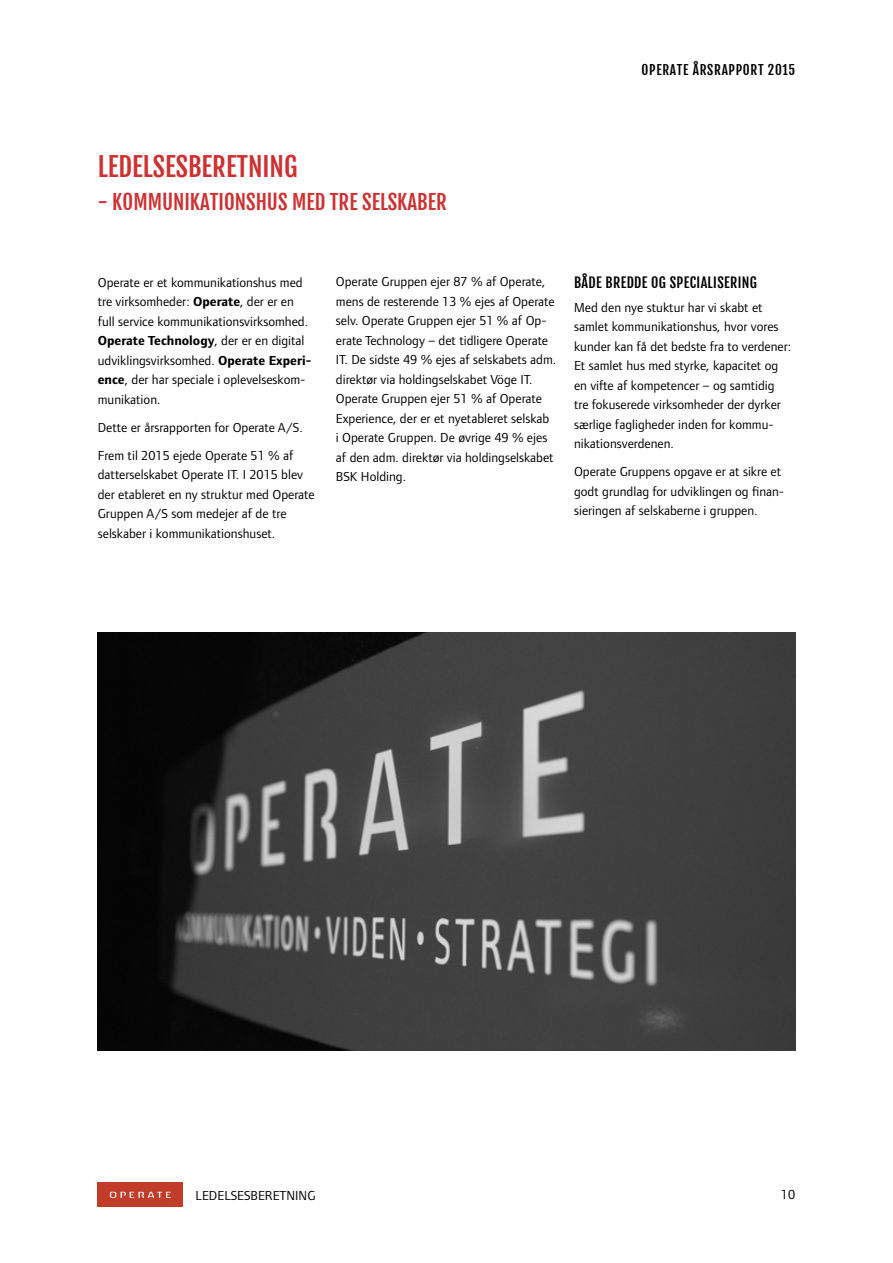
<style>
.page{position:relative;width:893px;height:1263px;background:#fff}
.page>*{position:absolute;margin:0;border:0;box-sizing:border-box;transform-origin:0 0}
.t1{font:27px "Fjalla One";color:#ce3131}
.t2{font:21px "Fjalla One";color:#ce3131}
.t3{font:14.25px "Fjalla One";letter-spacing:.025em;color:#000}
.t4{font:13.5px/19.5px "Foundry Form Sans";color:#000}
.t5{font:13.5px "Fjalla One";letter-spacing:.05em;color:#000}
.s1{font-weight:700}
</style>
<div class="page">
<div style="left:98px;top:1182px;width:85px;height:25px;background:#c23d29"></div>
<svg style="left:110px;top:1192px;width:61px;height:6px"></svg>
<img style="left:98px;top:632px;width:697px;height:418px">
<h1 class="t1" style="left:98px;top:149px;width:201px">LEDELSESBERETNING</h1>
<h2 class="t2" style="left:98px;top:189px;width:351px">- KOMMUNIKATIONSHUS MED TRE SELSKABER</h2>
<p class="t5" style="left:642px;top:61px;width:155px">OPERATE ÅRSRAPPORT 2015</p>
<p class="t4" style="left:98px;top:272px;width:215px">Operate er et kommunikationshus med tre virksomheder: <span class="s1">Operate</span>, der er en full service kommunikationsvirksomhed.<br><span class="s1">Operate Technology</span>, der er en digital udviklingsvirksomhed. <span class="s1">Operate Experi&shy;ence</span>, der har speciale i oplevelseskom&shy;munikation.</p>
<p class="t4" style="left:98px;top:413px;width:206px;line-height:28px">Dette er årsrapporten for Operate A/S.<br>Frem til 2015 ejede Operate 51 % af</p>
<p class="t4" style="left:98px;top:465px;width:218px">datterselskabet Operate IT. I 2015 blev der etableret en ny struktur med Operate Gruppen A/S som medejer af de tre selskaber i kommunikationshuset.</p>
<p class="t4" style="left:336px;top:272px;width:222px">Operate Gruppen ejer 87 % af Operate, mens de resterende 13 % ejes af Operate selv. Operate Gruppen ejer 51 % af Op&shy;erate Technology – det tidligere Operate IT. De sidste 49 % ejes af selskabets adm. direktør via holdingselskabet Vöge IT.<br>Operate Gruppen ejer 51 % af Operate Experience, der er et nyetableret selskab<br>i Operate Gruppen. De øvrige 49 % ejes af den adm. direktør via holdingselskabet BSK Holding.</p>
<p class="t3" style="left:574px;top:273px;width:184px">BÅDE BREDDE OG SPECIALISERING</p>
<p class="t4" style="left:574px;top:298px;width:219px">Med den nye stuktur har vi skabt et samlet kommunikationshus, hvor vores kunder kan få det bedste fra to verdener:<br>Et samlet hus med styrke, kapacitet og en vifte af kompetencer – og samtidig tre fokuserede virksomheder der dyrker særlige fagligheder inden for kommu&shy;nikationsverdenen.</p>
<p class="t4" style="left:574px;top:462px;width:212px">Operate Gruppens opgave er at sikre et godt grundlag for udviklingen og finan&shy;sieringen af selskaberne i gruppen.</p>
<p class="t4" style="left:196px;top:1186px;width:121px">LEDELSESBERETNING</p>
<p class="t4" style="left:781px;top:1184px;width:16px">10</p>
</div>
